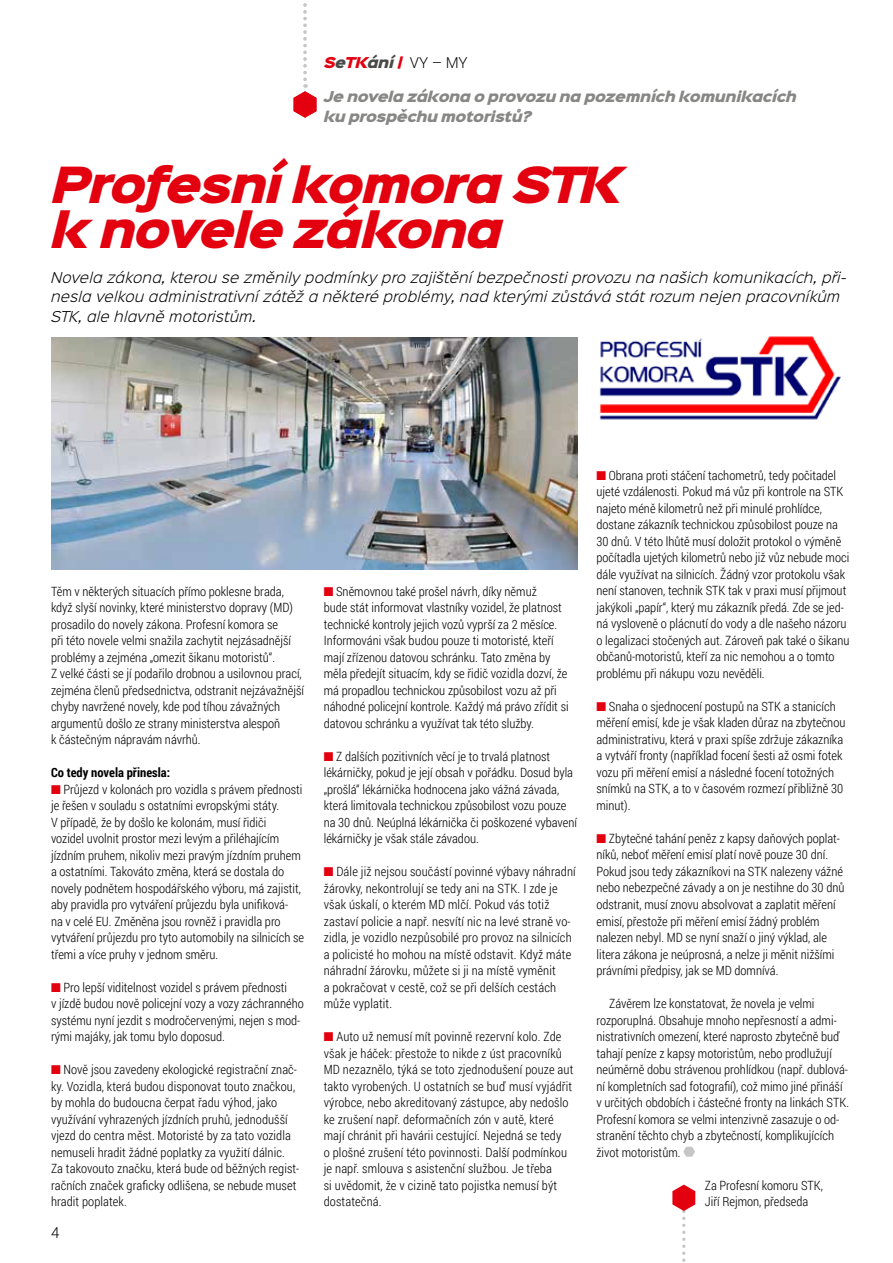
<style>
.page{position:relative;width:893px;height:1263px;background:#fff}
.page>*{position:absolute;margin:0;border:0;box-sizing:border-box;transform-origin:0 0}
.t1{font:italic 44.85px/45px "Sinkin Sans 900 X Black";letter-spacing:-.045em;color:#e3000f}
.t2{font:300 15px "Roboto";color:#000}
.t3{font:italic 300 13.5px/19.5px "Sinkin Sans 300";letter-spacing:.02em;color:#000}
.t4{font:italic 13.5px/19.5px "Sinkin Sans 900 X Black";letter-spacing:-.025em;color:#878786}
.t5{font:300 12.75px/16.5px "Roboto Condensed";color:#000}
.t6{font:700 12.75px "Roboto Condensed";color:#000}
.s1{font-family:"Sinkin Sans 900 X Black";font-weight:400;font-style:italic;font-size:13.5px;color:#e3000f}
.s2{font-family:"Sinkin Sans 900 X Black";font-weight:400;font-style:italic;font-size:13.5px;color:#494948}
.s3{color:#e3000f}
</style>
<div class="page">
<svg style="left:294px;top:3px;width:22px;height:115px"></svg>
<svg style="left:683px;top:1147px;width:12px;height:10px"></svg>
<img style="left:51px;top:337px;width:527px;height:233px">
<img style="left:599px;top:336px;width:242px;height:84px">
<svg style="left:672px;top:1184px;width:23px;height:78px"></svg>
<p class="t2" style="left:324px;top:52px;width:145px"><span class="s1">S</span><span class="s2">e</span><span class="s1">TK</span><span class="s2">ání</span> <span class="s1">|</span> VY – MY</p>
<p class="t4" style="left:324px;top:88px;width:475px">Je novela zákona o provozu na pozemních komunikacích ku prospěchu motoristů?</p>
<h1 class="t1" style="left:51px;top:165px;width:573px">Profesní komora STK k novele zákona</h1>
<p class="t3" style="left:51px;top:267px;width:796px">Novela zákona, kterou se změnily podmínky pro zajištění bezpečnosti provozu na našich komunikacích, při&shy;nesla velkou administrativní zátěž a některé problémy, nad kterými zůstává stát rozum nejen pracovníkům<br>STK, ale hlavně motoristům.</p>
<p class="t5" style="left:51px;top:582px;width:255px">Těm v některých situacích přímo poklesne brada, když slyší novinky, které ministerstvo dopravy (MD) prosadilo do novely zákona. Profesní komora se<br>při této novele velmi snažila zachytit nejzásadnější problémy a zejména „omezit šikanu motoristů“.<br>Z velké části se jí podařilo drobnou a usilovnou prací, zejména členů předsednictva, odstranit nejzávažnější chyby navržené novely, kde pod tíhou závažných argumentů došlo ze strany ministerstva alespoň<br>k částečným nápravám návrhů.</p>
<p class="t6" style="left:51px;top:763px;width:121px">Co tedy novela přinesla:</p>
<p class="t5" style="left:51px;top:780px;width:255px"><span class="s3">■</span> Průjezd v kolonách pro vozidla s právem přednosti je řešen v souladu s ostatními evropskými státy.<br>V případě, že by došlo ke kolonám, musí řidiči<br>vozidel uvolnit prostor mezi levým a přiléhajícím jízdním pruhem, nikoliv mezi pravým jízdním pruhem a ostatními. Takováto změna, která se dostala do novely podnětem hospodářského výboru, má zajistit, aby pravidla pro vytváření průjezdu byla unifiková-<br>na v celé EU. Změněna jsou rovněž i pravidla pro vytváření průjezdu pro tyto automobily na silnicích se třemi a více pruhy v jednom směru.</p>
<p class="t5" style="left:51px;top:978px;width:254px"><span class="s3">■</span> Pro lepší viditelnost vozidel s právem přednosti<br>v jízdě budou nově policejní vozy a vozy záchranného systému nyní jezdit s modročervenými, nejen s mod&shy;rými majáky, jak tomu bylo doposud.</p>
<p class="t5" style="left:51px;top:1061px;width:250px"><span class="s3">■</span> Nově jsou zavedeny ekologické registrační znač&shy;ky. Vozidla, která budou disponovat touto značkou, by mohla do budoucna čerpat řadu výhod, jako využívání vyhrazených jízdních pruhů, jednodušší vjezd do centra měst. Motoristé by za tato vozidla nemuseli hradit žádné poplatky za využití dálnic.<br>Za takovouto značku, která bude od běžných regist&shy;račních značek graficky odlišena, se nebude muset hradit poplatek.</p>
<p class="t2" style="left:51px;top:1223px;width:10px">4</p>
<p class="t5" style="left:324px;top:582px;width:246px"><span class="s3">■</span> Sněmovnou také prošel návrh, díky němuž<br>bude stát informovat vlastníky vozidel, že platnost technické kontroly jejich vozů vyprší za 2 měsíce.<br>Informováni však budou pouze ti motoristé, kteří mají zřízenou datovou schránku. Tato změna by měla předejít situacím, kdy se řidič vozidla dozví, že má propadlou technickou způsobilost vozu až při náhodné policejní kontrole. Každý má právo zřídit si datovou schránku a využívat tak této služby.</p>
<p class="t5" style="left:324px;top:747px;width:255px"><span class="s3">■</span> Z dalších pozitivních věcí je to trvalá platnost lékárničky, pokud je její obsah v pořádku. Dosud byla „prošlá“ lékárnička hodnocena jako vážná závada, která limitovala technickou způsobilost vozu pouze na 30 dnů. Neúplná lékárnička či poškozené vybavení lékárničky je však stále závadou.</p>
<p class="t5" style="left:324px;top:863px;width:254px"><span class="s3">■</span> Dále již nejsou součástí povinné výbavy náhradní žárovky, nekontrolují se tedy ani na STK. I zde je však úskalí, o kterém MD mlčí. Pokud vás totiž zastaví policie a např. nesvítí nic na levé straně vo&shy;zidla, je vozidlo nezpůsobilé pro provoz na silnicích a policisté ho mohou na místě odstavit. Když máte náhradní žárovku, můžete si ji na místě vyměnit<br>a pokračovat v cestě, což se při delších cestách může vyplatit.</p>
<p class="t5" style="left:324px;top:1028px;width:251px"><span class="s3">■</span> Auto už nemusí mít povinně rezervní kolo. Zde však je háček: přestože to nikde z úst pracovníků MD nezaznělo, týká se toto zjednodušení pouze aut takto vyrobených. U ostatních se buď musí vyjádřit výrobce, nebo akreditovaný zástupce, aby nedošlo ke zrušení např. deformačních zón v autě, které mají chránit při havárii cestující. Nejedná se tedy<br>o plošné zrušení této povinnosti. Další podmínkou je např. smlouva s asistenční službou. Je třeba<br>si uvědomit, že v cizině tato pojistka nemusí být dostatečná.</p>
<p class="t5" style="left:596px;top:467px;width:254px"><span class="s3">■</span> Obrana proti stáčení tachometrů, tedy počitadel ujeté vzdálenosti. Pokud má vůz při kontrole na STK najeto méně kilometrů než při minulé prohlídce, dostane zákazník technickou způsobilost pouze na 30 dnů. V této lhůtě musí doložit protokol o výměně počítadla ujetých kilometrů nebo již vůz nebude moci dále využívat na silnicích. Žádný vzor protokolu však není stanoven, technik STK tak v praxi musí přijmout jakýkoli „papír“, který mu zákazník předá. Zde se jed&shy;ná vysloveně o plácnutí do vody a dle našeho názoru o legalizaci stočených aut. Zároveň pak také o šikanu občanů-motoristů, kteří za nic nemohou a o tomto problému při nákupu vozu nevěděli.</p>
<p class="t5" style="left:596px;top:698px;width:250px"><span class="s3">■</span> Snaha o sjednocení postupů na STK a stanicích měření emisí, kde je však kladen důraz na zbytečnou administrativu, která v praxi spíše zdržuje zákazníka a vytváří fronty (například focení šesti až osmi fotek vozu při měření emisí a následné focení totožných snímků na STK, a to v časovém rozmezí přibližně 30 minut).</p>
<p class="t5" style="left:596px;top:830px;width:250px"><span class="s3">■</span> Zbytečné tahání peněz z kapsy daňových poplat&shy;níků, neboť měření emisí platí nově pouze 30 dní.<br>Pokud jsou tedy zákazníkovi na STK nalezeny vážné nebo nebezpečné závady a on je nestihne do 30 dnů odstranit, musí znovu absolvovat a zaplatit měření emisí, přestože při měření emisí žádný problém nalezen nebyl. MD se nyní snaží o jiný výklad, ale litera zákona je neúprosná, a nelze ji měnit nižšími právními předpisy, jak se MD domnívá.</p>
<p class="t5" style="left:596px;top:995px;width:254px;text-indent:13px">Závěrem lze konstatovat, že novela je velmi rozporuplná. Obsahuje mnoho nepřesností a admi&shy;nistrativních omezení, které naprosto zbytečně buď tahají peníze z kapsy motoristům, nebo prodlužují neúměrně dobu strávenou prohlídkou (např. dublová&shy;ní kompletních sad fotografií), což mimo jiné přináší v určitých obdobích i částečné fronty na linkách STK.<br>Profesní komora se velmi intenzivně zasazuje o od&shy;stranění těchto chyb a zbytečností, komplikujících život motoristům.</p>
<p class="t5" style="left:705px;top:1176px;width:120px">Za Profesní komoru STK,<br>Jiří Rejmon, předseda</p>
</div>
